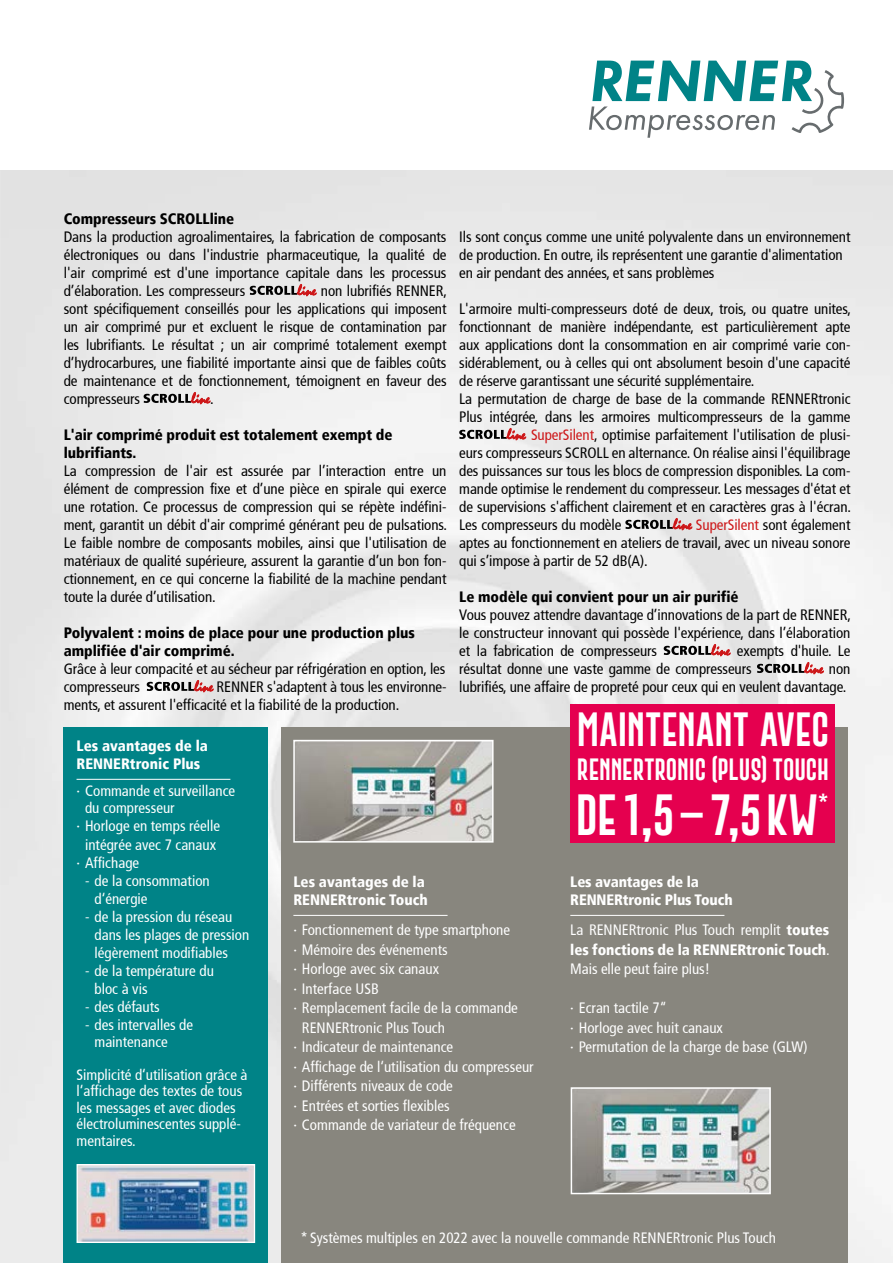
<style>
.page{position:relative;width:893px;height:1263px;background:#fff}
.page>*{position:absolute;margin:0;border:0;box-sizing:border-box;transform-origin:0 0}
.t1{font:42.45px "Gobold Extra 2";color:#fff}
.t2{font:35.1px "Gobold Extra 2";letter-spacing:.005em;color:#fff}
.t3{font:700 condensed 24.75px "Frutiger";color:#fff}
.t4{font:22.5px "Gobold Extra 2";letter-spacing:-.005em;color:#fff}
.t5{font:condensed 15px/18px "Frutiger";letter-spacing:-.005em;color:#000;text-align:justify}
.t6{font:condensed 15px/16.5px "Frutiger";color:#fff}
.t7{font:900 condensed 15px/18px "Frutiger";letter-spacing:-.005em;color:#000}
.t8{font:900 condensed 15px/18px "Frutiger";color:#fff}
.s1{color:#cd1719}
.s2{font-weight:900}
</style>
<div class="page">
<img style="left:0;top:170px;width:893px;height:1093px">
<svg style="left:589px;top:61px;width:255px;height:77px"></svg>
<div style="left:64px;top:727px;width:204px;height:536px;background:#008387"></div>
<hr style="left:77px;top:779px;width:153px;height:1px;background:#fff">
<svg style="left:459px;top:428px;width:67px;height:12px"></svg>
<svg style="left:625px;top:518px;width:67px;height:12px"></svg>
<svg style="left:664px;top:644px;width:66px;height:12px"></svg>
<svg style="left:757px;top:662px;width:67px;height:12px"></svg>
<img style="left:79px;top:1166px;width:174px;height:75px">
<div style="left:77px;top:1164px;width:178px;height:79px;border:1px solid #fff"></div>
<div style="left:281px;top:727px;width:567px;height:536px;background:#88867e"></div>
<hr style="left:293px;top:915px;width:155px;height:1px;background:#fff">
<hr style="left:570px;top:915px;width:154px;height:1px;background:#fff">
<div style="left:571px;top:704px;width:264px;height:138px;background:#e5004f"></div>
<img style="left:296px;top:743px;width:195px;height:96px">
<div style="left:293px;top:740px;width:201px;height:102px;border:2px solid #fff"></div>
<img style="left:574px;top:1090px;width:194px;height:101px">
<div style="left:571px;top:1087px;width:200px;height:107px;border:2px solid #fff"></div>
<svg style="left:250px;top:284px;width:66px;height:12px"></svg>
<svg style="left:144px;top:392px;width:66px;height:12px"></svg>
<svg style="left:147px;top:680px;width:66px;height:12px"></svg>
<p class="t7" style="left:64px;top:210px;width:172px">Compresseurs SCROLLline</p>
<p class="t5" style="left:64px;top:228px;width:384px">Dans la production agroalimentaires, la fabrication de composants électroniques ou dans l'industrie pharmaceutique, la qualité de l'air comprimé est d'une importance capitale dans les processus d’élaboration. Les compresseurs</p>
<p class="t5" style="left:459px;top:228px;width:393px;text-align:left">Ils sont conçus comme une unité polyvalente dans un environnement de production. En outre, ils représentent une garantie d'alimentation en air pendant des années, et sans problèmes</p>
<p class="t5" style="left:459px;top:300px;width:393px">L'armoire multi-compresseurs doté de deux, trois, ou quatre unites,</p>
<p class="t5" style="left:459px;top:318px;width:393px">fonctionnant de manière indépendante, est particulièrement apte</p>
<p class="t5" style="left:459px;top:336px;width:393px">aux applications dont la consommation en air comprimé varie con-</p>
<p class="t5" style="left:459px;top:354px;width:393px">sidérablement, ou à celles qui ont absolument besoin d'une capacité</p>
<p class="t5" style="left:459px;top:372px;width:297px">de réserve garantissant une sécurité supplémentaire.</p>
<p class="t5" style="left:459px;top:390px;width:393px">La permutation de charge de base de la commande RENNERtronic</p>
<p class="t5" style="left:459px;top:408px;width:393px">Plus intégrée, dans les armoires multicompresseurs de la gamme</p>
<p class="t5" style="left:531px;top:426px;width:321px"><span class="s1">SuperSilent</span>, optimise parfaitement l'utilisation de plusi-</p>
<p class="t5" style="left:459px;top:444px;width:393px">eurs compresseurs SCROLL en alternance. On réalise ainsi l'équilibrage</p>
<p class="t5" style="left:459px;top:462px;width:393px">des puissances sur tous les blocs de compression disponibles. La com-</p>
<p class="t5" style="left:459px;top:480px;width:393px">mande optimise le rendement du compresseur. Les messages d'état et</p>
<p class="t5" style="left:459px;top:498px;width:393px">de supervisions s'affichent clairement et en caractères gras à l'écran.</p>
<p class="t5" style="left:459px;top:516px;width:164px">Les compresseurs du modèle</p>
<p class="t5" style="left:64px;top:282px;width:385px;text-indent:257px">non lubrifiés RENNER, sont spécifiquement conseillés pour les applications qui imposent un air comprimé pur et excluent le risque de contamination par les lubrifiants. Le résultat ; un air comprimé totalement exempt d’hydrocarbures, une fiabilité importante ainsi que de faibles coûts de maintenance et de fonctionnement, témoignent en faveur des compresseurs</p>
<p class="t5" style="left:210px;top:390px;width:5px">.</p>
<p class="t7" style="left:64px;top:426px;width:330px">L'air comprimé produit est totalement exempt de lubrifiants.</p>
<p class="t5" style="left:64px;top:462px;width:385px">La compression de l'air est assurée par l’interaction entre un élément de compression fixe et d’une pièce en spirale qui exerce une rotation. Ce processus de compression qui se répète indéfini&shy;ment, garantit un débit d'air comprimé générant peu de pulsations.<br>Le faible nombre de composants mobiles, ainsi que l'utilisation de matériaux de qualité supérieure, assurent la garantie d’un bon fon&shy;ctionnement, en ce qui concerne la fiabilité de la machine pendant toute la durée d’utilisation.</p>
<p class="t7" style="left:64px;top:624px;width:352px">Polyvalent : moins de place pour une production plus amplifiée d'air comprimé.</p>
<p class="t5" style="left:64px;top:660px;width:383px">Grâce à leur compacité et au sécheur par réfrigération en option, les compresseurs</p>
<p class="t5" style="left:459px;top:516px;width:393px;text-indent:237px"><span class="s1">SuperSilent</span> sont également aptes au fonctionnement en ateliers de travail, avec un niveau sonore qui s’impose à partir de 52 dB(A).</p>
<p class="t7" style="left:459px;top:588px;width:281px">Le modèle qui convient pour un air purifié</p>
<p class="t5" style="left:459px;top:606px;width:393px">Vous pouvez attendre davantage d’innovations de la part de RENNER, le constructeur innovant qui possède l'expérience, dans l’élaboration et la fabrication de compresseurs</p>
<p class="t5" style="left:459px;top:642px;width:393px;text-indent:278px">exempts d'huile. Le résultat donne une vaste gamme de compresseurs</p>
<p class="t5" style="left:459px;top:660px;width:393px;text-align:right">non<br>lubrifiés, une affaire de propreté pour ceux qui en veulent davantage.</p>
<p class="t5" style="left:64px;top:678px;width:384px;text-indent:153px">RENNER s'adaptent à tous les environne&shy;ments, et assurent l'efficacité et la fiabilité de la production.</p>
<h2 class="t2" style="left:577px;top:707px;width:253px">MAINTENANT AVEC</h2>
<h3 class="t4" style="left:577px;top:754px;width:253px">RENNERTRONIC (PLUS) TOUCH</h3>
<h1 class="t1" style="left:576px;top:787px;width:244px">De 1,5–7,5 kW</h1>
<h3 class="t3" style="left:817px;top:788px;width:14px">*</h3>
<p class="t8" style="left:77px;top:737px;width:133px">Les avantages de la<br>RENNERtronic Plus</p>
<p class="t6" style="left:85px;top:783px;width:152px;text-indent:-9px">∙ Commande et surveillance du compresseur</p>
<p class="t6" style="left:77px;top:816px;width:145px;line-height:19.5px;text-align:center">∙ Horloge en temps réelle intégrée avec 7 canaux</p>
<p class="t6" style="left:77px;top:855px;width:64px">∙ Affichage</p>
<p class="t6" style="left:95px;top:872px;width:117px;line-height:18px;text-indent:-9px">- de la consommation d‘énergie</p>
<p class="t6" style="left:95px;top:908px;width:156px;line-height:18px;text-indent:-9px">- de la pression du réseau dans les plages de pression légèrement modifiables</p>
<p class="t6" style="left:95px;top:962px;width:121px;line-height:18px;text-indent:-9px">- de la température du bloc à vis</p>
<p class="t6" style="left:85px;top:999px;width:76px">- des défauts</p>
<p class="t6" style="left:95px;top:1017px;width:100px;text-indent:-9px">- des intervalles de maintenance</p>
<p class="t6" style="left:77px;top:1066px;width:173px">Simplicité d‘utilisation grâce à l‘affichage des textes de tous les messages et avec diodes électroluminescentes supplé&shy;mentaires.</p>
<p class="t8" style="left:293px;top:873px;width:136px">Les avantages de la<br>RENNERtronic Touch</p>
<p class="t6" style="left:293px;top:922px;width:218px">∙ Fonctionnement de type smartphone</p>
<p class="t6" style="left:293px;top:941px;width:156px">∙ Mémoire des événements</p>
<p class="t6" style="left:293px;top:961px;width:147px">∙ Horloge avec six canaux</p>
<p class="t6" style="left:293px;top:980px;width:87px">∙ Interface USB</p>
<p class="t6" style="left:293px;top:1000px;width:226px">∙ Remplacement facile de la commande</p>
<p class="t6" style="left:302px;top:1019px;width:145px">RENNERtronic Plus Touch</p>
<p class="t6" style="left:293px;top:1039px;width:161px">∙ Indicateur de maintenance</p>
<p class="t6" style="left:293px;top:1058px;width:242px">∙ Affichage de l‘utilisation du -compresseur</p>
<p class="t6" style="left:293px;top:1078px;width:161px">∙ Différents niveaux de code</p>
<p class="t6" style="left:293px;top:1097px;width:158px">∙ Entrées et sorties flexibles</p>
<p class="t6" style="left:293px;top:1117px;width:224px">∙ Commande de variateur de fréquence</p>
<p class="t8" style="left:570px;top:873px;width:164px">Les avantages de la<br>RENNERtronic Plus Touch</p>
<p class="t6" style="left:570px;top:920px;width:261px;line-height:19.5px;text-align:justify">La RENNERtronic Plus Touch remplit <span class="s2">toutes les fonctions de la RENNERtronic Touch</span>.<br>Mais elle peut faire plus!</p>
<p class="t6" style="left:570px;top:998px;width:239px;line-height:19.5px">∙ Ecran tactile 7“<br>∙ Horloge avec huit canaux<br>∙ Permutation de la charge de base (GLW)</p>
<p class="t6" style="left:300px;top:1230px;width:477px">* Systèmes multiples en 2022 avec la nouvelle commande RENNERtronic Plus Touch</p>
</div>
